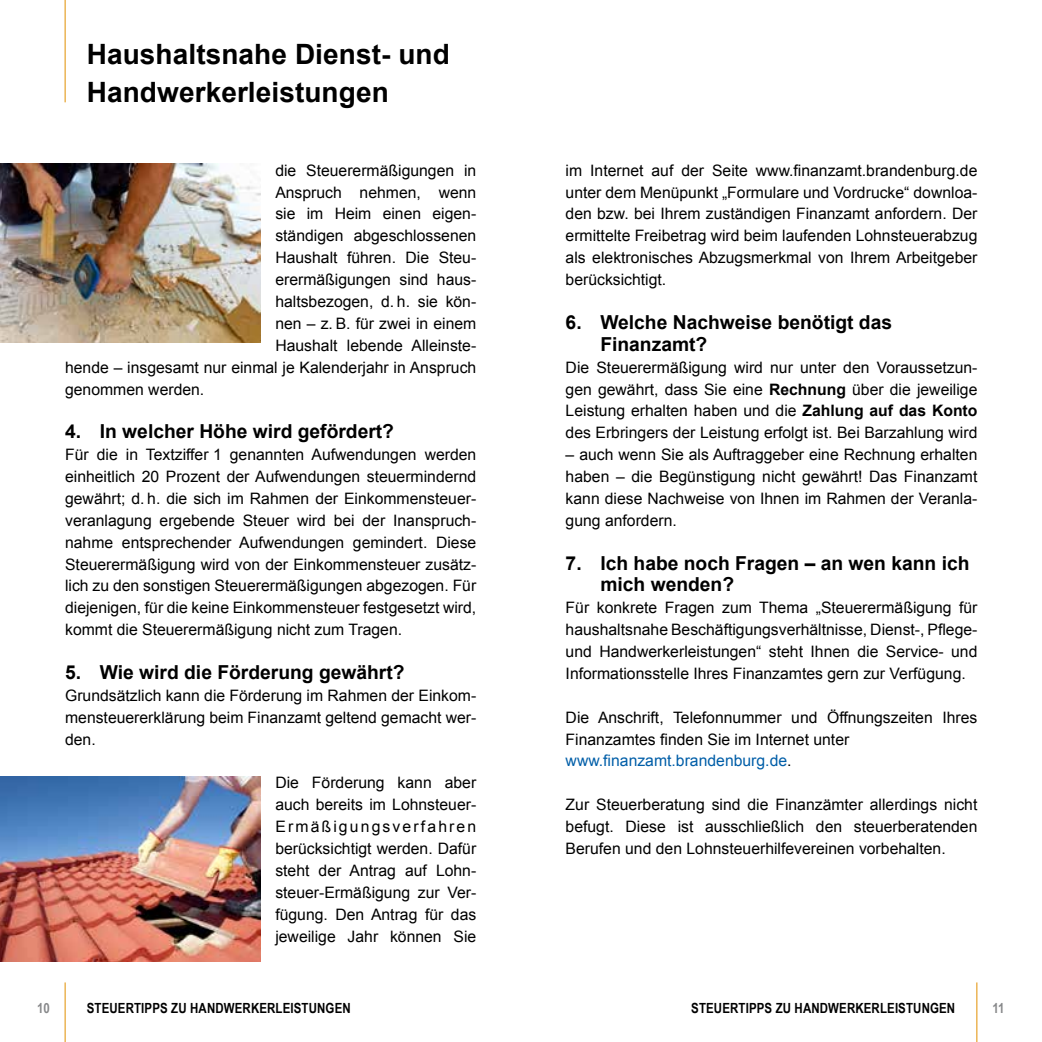
<style>
.page{position:relative;width:1042px;height:1042px;background:#fff}
.page>*{position:absolute;margin:0;border:0;box-sizing:border-box;transform-origin:0 0}
.t1{font:700 28px/38.5px "Arial";letter-spacing:.005em;color:#000}
.t2{font:700 19.25px/21.9px "Arial";color:#000}
.t3{font:15.75px/21.9px "Arial";color:#000;text-align:justify}
.t4{font:700 14px "Arial Narrow";letter-spacing:.01em;color:#000}
.t5{font:700 14px "Arial Narrow";color:#87888a}
.s1{font-weight:700}
.s2{color:#005ea8}
</style>
<div class="page">
<hr style="left:65px;top:982px;width:1px;height:60px;background:#e29000">
<hr style="left:976px;top:982px;width:1px;height:60px;background:#e29000">
<hr style="left:65px;top:0;width:1px;height:102px;background:#e29000">
<img style="left:0;top:776px;width:260px;height:186px">
<img style="left:0;top:164px;width:260px;height:178px">
<h1 class="t1" style="left:87px;top:36px;width:364px">Haushaltsnahe Dienst- und<br>Handwerkerleistungen</h1>
<p class="t3" style="left:275px;top:159px;width:202px">die Steuerermäßigungen in</p>
<p class="t3" style="left:275px;top:181px;width:202px">Anspruch nehmen, wenn</p>
<p class="t3" style="left:275px;top:203px;width:202px">sie im Heim einen eigen-</p>
<p class="t3" style="left:275px;top:225px;width:202px">ständigen abgeschlossenen</p>
<p class="t3" style="left:275px;top:247px;width:202px">Haushalt führen. Die Steu-</p>
<p class="t3" style="left:275px;top:269px;width:202px">erermäßigungen sind haus-</p>
<p class="t3" style="left:275px;top:291px;width:202px">haltsbezogen, d. h. sie kön-</p>
<p class="t3" style="left:275px;top:312px;width:202px">nen – z. B. für zwei in einem</p>
<p class="t3" style="left:275px;top:334px;width:202px">Haushalt lebende Alleinste-</p>
<p class="t3" style="left:65px;top:356px;width:413px">hende – insgesamt nur einmal je Kalenderjahr in Anspruch</p>
<p class="t3" style="left:65px;top:378px;width:141px">genommen werden.</p>
<p class="t2" style="left:65px;top:421px;width:330px">4. In welcher Höhe wird gefördert?</p>
<p class="t3" style="left:65px;top:444px;width:413px">Für die in Textziffer 1 genannten Aufwendungen werden einheitlich 20 Prozent der Aufwendungen steuermindernd gewährt; d. h. die sich im Rahmen der Einkommensteuer&shy;veranlagung ergebende Steuer wird bei der Inanspruch&shy;nahme entsprechender Aufwendungen gemindert. Diese Steuerermäßigung wird von der Einkommensteuer zusätz&shy;lich zu den sonstigen Steuerermäßigungen abgezogen. Für diejenigen, für die keine Einkommensteuer festgesetzt wird, kommt die Steuerermäßigung nicht zum Tragen.</p>
<p class="t2" style="left:65px;top:662px;width:341px">5. Wie wird die Förderung gewährt?</p>
<p class="t3" style="left:65px;top:684px;width:413px">Grundsätzlich kann die Förderung im Rahmen der Einkom&shy;mensteuererklärung beim Finanzamt geltend gemacht wer&shy;den.</p>
<p class="t3" style="left:275px;top:772px;width:202px">Die Förderung kann aber auch bereits im Lohnsteuer-Ermäßigungsverfahren berücksichtigt werden. Dafür steht der Antrag auf Lohn&shy;steuer-Ermäßigung zur Ver&shy;fügung. Den Antrag für das jeweilige Jahr können Sie</p>
<p class="t3" style="left:566px;top:159px;width:413px">im Internet auf der Seite www.finanzamt.brandenburg.de unter dem Menüpunkt „Formulare und Vordrucke“ downloa&shy;den bzw. bei Ihrem zuständigen Finanzamt anfordern. Der ermittelte Freibetrag wird beim laufenden Lohnsteuerabzug als elektronisches Abzugsmerkmal von Ihrem Arbeitgeber berücksichtigt.</p>
<p class="t2" style="left:600px;top:312px;width:293px;text-indent:-35px">6. Welche Nachweise benötigt das<br>Finanzamt?</p>
<p class="t3" style="left:566px;top:356px;width:413px">Die Steuerermäßigung wird nur unter den Voraussetzun&shy;gen gewährt, dass Sie eine <span class="s1">Rechnung</span> über die jeweilige Leistung erhalten haben und die <span class="s1">Zahlung auf das Konto </span>des Erbringers der Leistung erfolgt ist. Bei Barzahlung wird</p>
<p class="t3" style="left:566px;top:444px;width:413px">– auch wenn Sie als Auftraggeber eine Rechnung erhalten haben – die Begünstigung nicht gewährt! Das Finanzamt kann diese Nachweise von Ihnen im Rahmen der Veranla&shy;gung anfordern.</p>
<p class="t2" style="left:600px;top:552px;width:371px;text-indent:-35px">7. Ich habe noch Fragen – an wen kann ich mich wenden?</p>
<p class="t3" style="left:566px;top:597px;width:413px">Für konkrete Fragen zum Thema „Steuerermäßigung für haushaltsnahe Beschäftigungsverhältnisse, Dienst-, Pflege&shy;und Handwerkerleistungen“ steht Ihnen die Service- und Informationsstelle Ihres Finanzamtes gern zur Verfügung.</p>
<p class="t3" style="left:566px;top:706px;width:413px;text-align:left">Die Anschrift, Telefonnummer und Öffnungszeiten Ihres<br>Finanzamtes finden Sie im Internet unter <span class="s2">www.finanzamt.brandenburg.de</span>.</p>
<p class="t3" style="left:566px;top:794px;width:413px">Zur Steuerberatung sind die Finanzämter allerdings nicht befugt. Diese ist ausschließlich den steuerberatenden Berufen und den Lohnsteuerhilfevereinen vorbehalten.</p>
<p class="t5" style="left:37px;top:997px;width:14px">10</p>
<p class="t4" style="left:87px;top:997px;width:265px">STEUERTIPPS ZU HANDWERKERLEISTUNGEN</p>
<p class="t4" style="left:691px;top:997px;width:265px">STEUERTIPPS ZU HANDWERKERLEISTUNGEN</p>
<p class="t5" style="left:992px;top:997px;width:14px">11</p>
</div>
